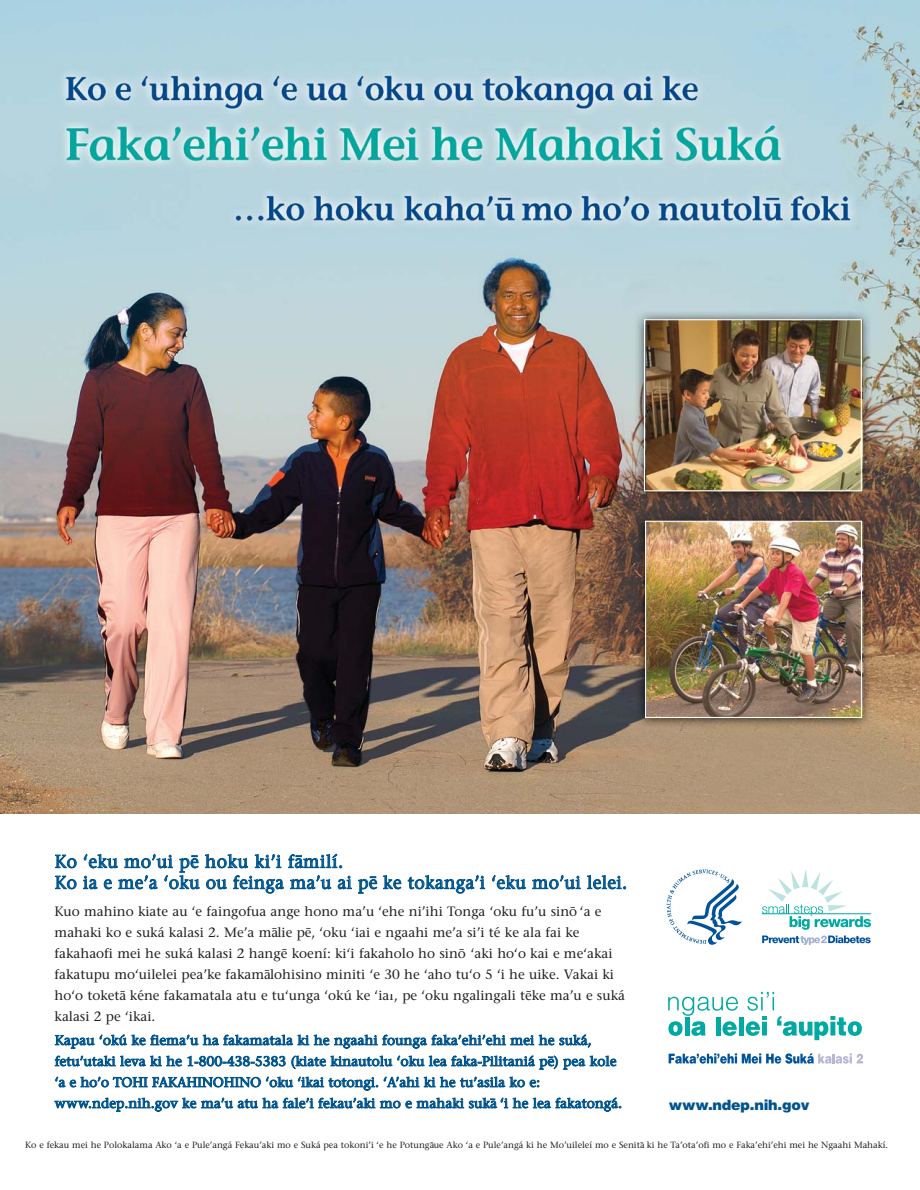
<style>
.page{position:relative;width:920px;height:1190px;background:#fff}
.page>*{position:absolute;margin:0;border:0;box-sizing:border-box;transform-origin:0 0}
.t1{font:18px/21px "Stone Serif";letter-spacing:.025em;color:#00548e;scale:.95 1}
.t2{font:900 14.25px "Helvetica";letter-spacing:-.015em;color:#00548e}
.t3{font:13.5px/21px "Stone Serif";color:#231f20}
.t4{font:13.5px/21px "Stone Serif";letter-spacing:.01em;color:#00548e}
.t5{font:9px "Stone Serif";color:#231f20}
</style>
<div class="page">
<img style="left:0;top:0;width:919px;height:1064px">
<h1 class="t1" style="left:55px;top:852px;width:603px">Ko ‘eku mo’ui pe¯ hoku ki’i fa¯milí.<br>Ko ia e me’a ‘oku ou feinga ma’u ai pe¯ ke tokanga’i ‘eku mo’ui lelei.</h1>
<p class="t3" style="left:55px;top:901px;width:571px">Kuo mahino kiate au ‘e faingofua ange hono ma’u ‘ehe ni’ihi Tonga ‘oku fu’u sino¯ ‘a e mahaki ko e suká kalasi 2. Me’a ma¯lie pe¯, ‘oku ‘iai e ngaahi me’a si’i té ke ala fai ke fakahaofi mei he suká kalasi 2 hange¯ koení: ki‘i fakaholo ho sino¯ ‘aki ho‘o kai e me‘akai fakatupu mo‘uilelei pea’ke fakama¯lohisino miniti ‘e 30 he ‘aho tu‘o 5 ‘i he uike. Vakai ki ho‘o toketa¯ kéne fakamatala atu e tu‘unga ‘okú ke ‘iai¯, pe ‘oku ngalingali te¯ke ma’u e suká kalasi 2 pe ‘ikai.</p>
<p class="t4" style="left:55px;top:1030px;width:568px">Kapau ‘okú ke fiema’u ha fakamatala ki he ngaahi founga faka’ehi’ehi mei he suká, fetu’utaki leva ki he 1-800-438-5383 (kiate kinautolu ‘oku lea faka-Pilitaniá pe¯) pea kole ‘a e ho’o TOHI FAKAHINOHINO ‘oku ‘ikai totongi. ‘A’ahi ki he tu’asila ko e: www.ndep.nih.gov ke ma’u atu ha fale’i fekau’aki mo e mahaki suk¯a ‘i he lea fakatongá.</p>
<p class="t5" style="left:25px;top:1140px;width:864px">Ko e fekau mei he Polokalama Ako ‘a e Pule’angá Fekau’aki mo e Suká pea tokoni’i ‘e he Potunga¯ue Ako ‘a e Pule’angá ki he Mo’uileleí mo e Senita¯ ki he Ta’ota’ofi mo e Faka’ehi’ehi mei he Ngaahi Mahakí.</p>
<p class="t2" style="left:668px;top:1099px;width:142px">www.ndep.nih.gov</p>
</div>
